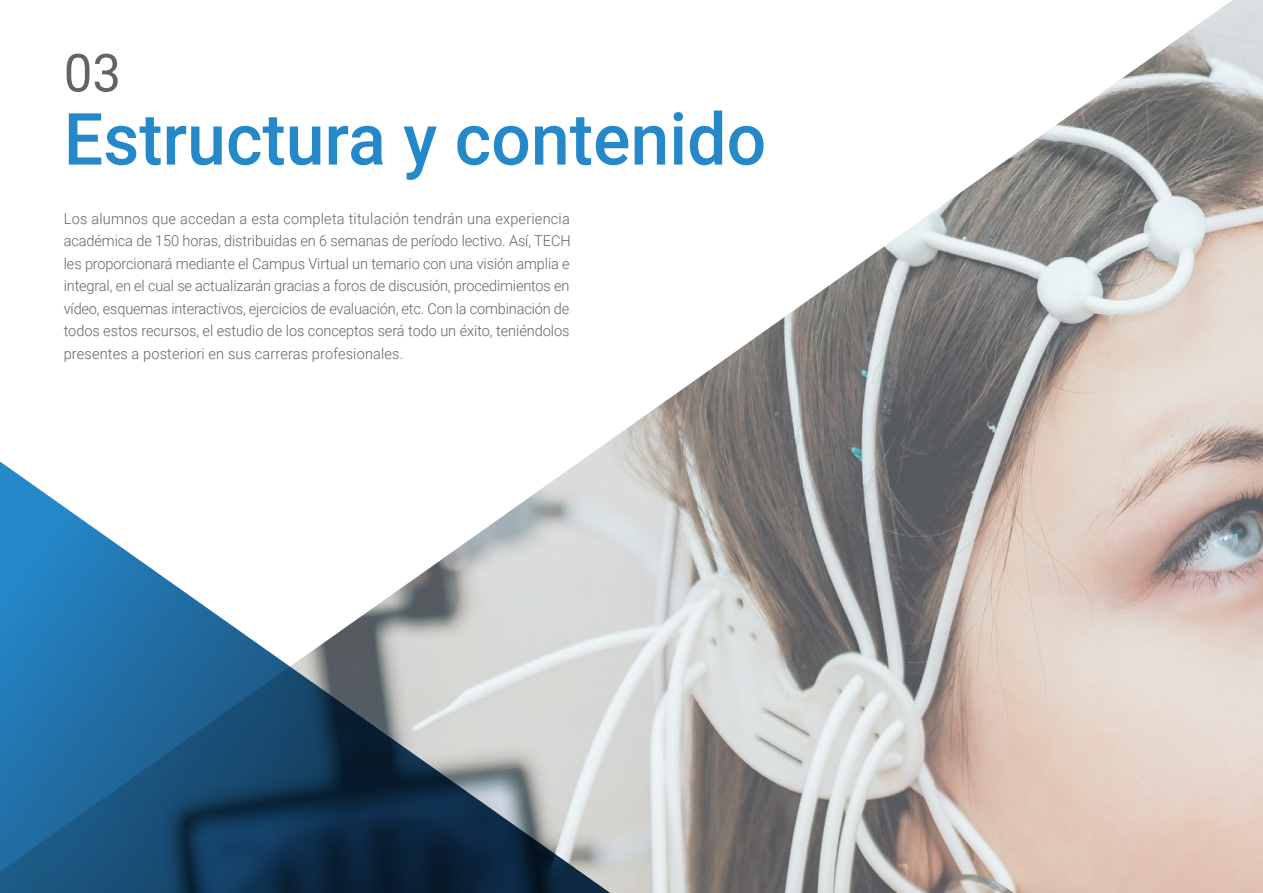
<style>
.page{position:relative;width:1263px;height:893px;background:#fff}
.page>*{position:absolute;margin:0;border:0;box-sizing:border-box;transform-origin:0 0}
.t1{font:500 72px "Roboto";color:#2488c9}
.t2{font:52.5px "Roboto";color:#61646a}
.t3{font:300 15px/22.5px "Roboto";letter-spacing:.01em;color:#61646a;text-align:justify}
</style>
<div class="page">
<img style="left:602px;top:0;width:661px;height:893px">
<svg style="left:0;top:446px;width:640px;height:447px"></svg>
<h2 class="t2" style="left:64px;top:36px;width:59px">03</h2>
<h1 class="t1" style="left:64px;top:89px;width:704px">Estructura y contenido</h1>
<p class="t3" style="left:64px;top:207px;width:508px">Los alumnos que accedan a esta completa titulación tendrán una experiencia académica de 150 horas, distribuidas en 6 semanas de período lectivo. Así, TECH les proporcionará mediante el Campus Virtual un temario con una visión amplia e integral, en el cual se actualizarán gracias a foros de discusión, procedimientos en vídeo, esquemas interactivos, ejercicios de evaluación, etc. Con la combinación de todos estos recursos, el estudio de los conceptos será todo un éxito, teniéndolos presentes a posteriori en sus carreras profesionales.</p>
</div>
